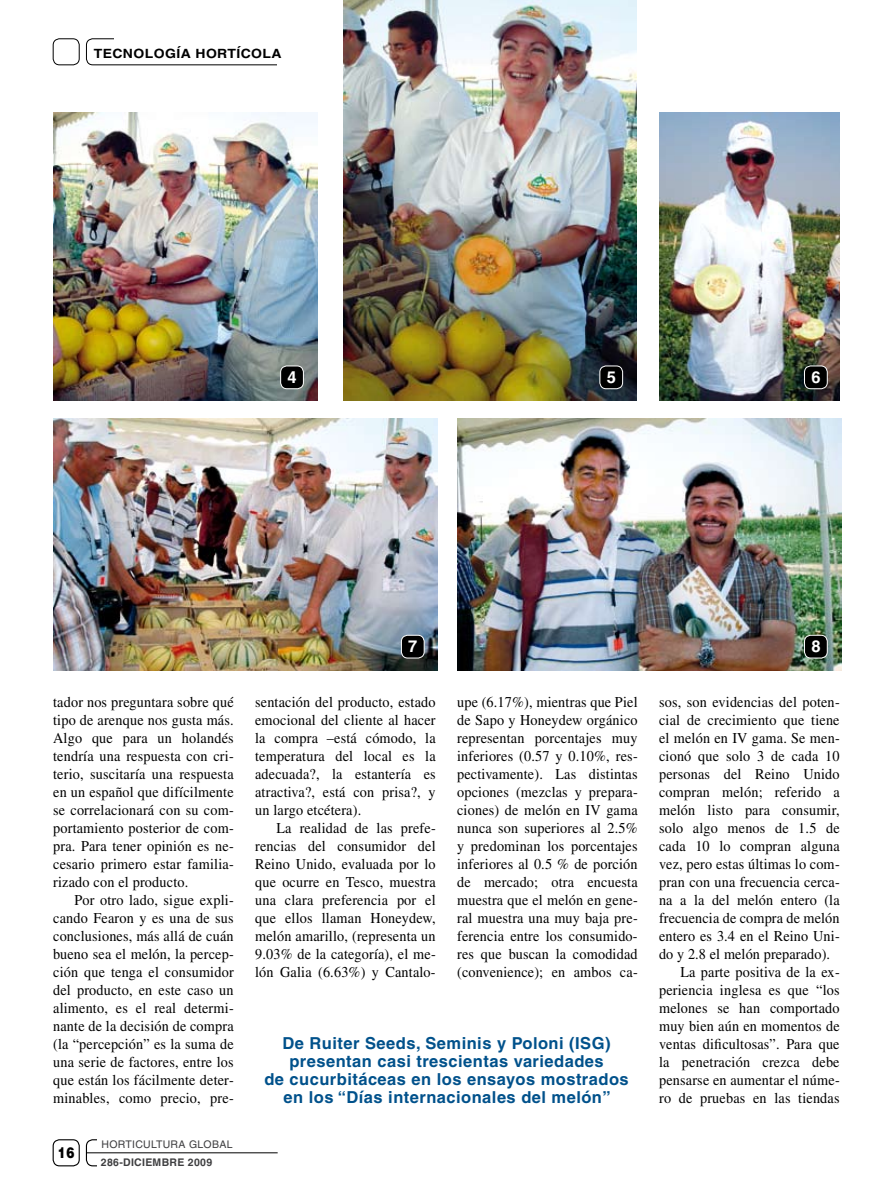
<style>
.page{position:relative;width:893px;height:1191px;background:#fff}
.page>*{position:absolute;margin:0;border:0;box-sizing:border-box;transform-origin:0 0}
.t1{font:700 16.5px/18px "Helvetica";letter-spacing:.03em;color:#00518b;text-align:center}
.t2{font:700 16.5px "Helvetica";color:#fff}
.t3{font:15px/18px "Times";letter-spacing:.01em;color:#000;text-align:justify;scale:.95 1}
.t4{font:900 15px "Helvetica";color:#000;scale:.8 1}
.t5{font:700 12.75px "Helvetica";letter-spacing:.03em;color:#000;scale:1.1 1}
.t6{font:10.5px "Helvetica";letter-spacing:.03em;color:#3e3e40}
.t7{font:700 10.5px "Helvetica";letter-spacing:.03em;color:#3e3e40}
</style>
<div class="page">
<div style="left:86px;top:38px;width:204px;height:27px;border:1px solid #000;border-radius:6px"></div>
<div style="left:278px;top:35px;width:13px;height:37px;background:#fff"></div>
<div style="left:114px;top:20px;width:171px;height:23px;background:#fff"></div>
<div style="left:53px;top:38px;width:27px;height:27px;border:1px solid #000;border-radius:6px"></div>
<div style="left:53px;top:1139px;width:27px;height:27px;border:1px solid #000;border-radius:6px"></div>
<div style="left:86px;top:1139px;width:27px;height:27px;border:1px solid #000;border-radius:6px"></div>
<div style="left:97px;top:1130px;width:25px;height:43px;background:#fff"></div>
<hr style="left:86px;top:1152px;width:192px;height:1px;background:#000">
<img style="left:53px;top:113px;width:265px;height:288px">
<div style="left:281px;top:366px;width:22px;height:23px;background:#000;border-radius:6px"></div>
<div style="left:280px;top:365px;width:24px;height:24px;border:1px solid #fff;border-radius:6px"></div>
<img style="left:53px;top:419px;width:384px;height:252px">
<div style="left:401px;top:635px;width:23px;height:23px;background:#000;border-radius:6px"></div>
<div style="left:401px;top:635px;width:24px;height:23px;border:1px solid #fff;border-radius:6px"></div>
<img style="left:343px;top:0;width:294px;height:401px">
<div style="left:600px;top:366px;width:23px;height:23px;background:#000;border-radius:6px"></div>
<div style="left:599px;top:365px;width:24px;height:24px;border:1px solid #fff;border-radius:6px"></div>
<img style="left:659px;top:113px;width:180px;height:288px">
<div style="left:804px;top:366px;width:23px;height:23px;background:#000;border-radius:6px"></div>
<div style="left:804px;top:365px;width:24px;height:24px;border:1px solid #fff;border-radius:6px"></div>
<img style="left:457px;top:419px;width:384px;height:252px">
<div style="left:804px;top:635px;width:23px;height:23px;background:#000;border-radius:6px"></div>
<div style="left:804px;top:635px;width:24px;height:23px;border:1px solid #fff;border-radius:6px"></div>
<p class="t5" style="left:94px;top:46px;width:172px">TECNOLOGÍA HORTÍCOLA</p>
<p class="t2" style="left:288px;top:367px;width:11px">4</p>
<p class="t2" style="left:408px;top:636px;width:11px">7</p>
<p class="t2" style="left:607px;top:367px;width:11px">5</p>
<p class="t2" style="left:811px;top:367px;width:11px">6</p>
<p class="t2" style="left:811px;top:636px;width:11px">8</p>
<p class="t3" style="left:53px;top:693px;width:192px">tador nos preguntara sobre qué</p>
<p class="t3" style="left:53px;top:711px;width:192px">tipo de arenque nos gusta más.</p>
<p class="t3" style="left:53px;top:729px;width:192px">Algo que para un holandés</p>
<p class="t3" style="left:53px;top:747px;width:192px">tendría una respuesta con cri-</p>
<p class="t3" style="left:53px;top:765px;width:192px">terio, suscitaría una respuesta</p>
<p class="t3" style="left:53px;top:783px;width:192px">en un español que difícilmente</p>
<p class="t3" style="left:53px;top:801px;width:192px">se correlacionará con su com-</p>
<p class="t3" style="left:53px;top:819px;width:192px">portamiento posterior de com-</p>
<p class="t3" style="left:53px;top:837px;width:192px">pra. Para tener opinión es ne-</p>
<p class="t3" style="left:53px;top:855px;width:192px">cesario primero estar familia-</p>
<p class="t3" style="left:53px;top:873px;width:144px">rizado con el producto.</p>
<p class="t3" style="left:74px;top:891px;width:169px">Por otro lado, sigue expli-</p>
<p class="t3" style="left:53px;top:909px;width:192px">cando Fearon y es una de sus</p>
<p class="t3" style="left:53px;top:927px;width:192px">conclusiones, más allá de cuán</p>
<p class="t3" style="left:53px;top:945px;width:192px">bueno sea el melón, la percep-</p>
<p class="t3" style="left:53px;top:963px;width:192px">ción que tenga el consumidor</p>
<p class="t3" style="left:53px;top:981px;width:192px">del producto, en este caso un</p>
<p class="t3" style="left:53px;top:999px;width:192px">alimento, es el real determi-</p>
<p class="t3" style="left:53px;top:1017px;width:192px">nante de la decisión de compra</p>
<p class="t3" style="left:53px;top:1035px;width:192px">(la “percepción” es la suma de</p>
<p class="t3" style="left:53px;top:1053px;width:192px">una serie de factores, entre los</p>
<p class="t3" style="left:53px;top:1071px;width:192px">que están los fácilmente deter-</p>
<p class="t3" style="left:53px;top:1089px;width:192px">minables, como precio, pre-</p>
<p class="t4" style="left:58px;top:1142px;width:22px">16</p>
<p class="t6" style="left:102px;top:1137px;width:133px">HORTICULTURA GLOBAL</p>
<p class="t7" style="left:101px;top:1156px;width:113px">286-DICIEMBRE 2009</p>
<p class="t3" style="left:457px;top:693px;width:192px">upe (6.17%), mientras que Piel de Sapo y Honeydew orgánico representan porcentajes muy inferiores (0.57 y 0.10%, res&shy;pectivamente). Las distintas opciones (mezclas y prepara&shy;ciones) de melón en IV gama nunca son superiores al 2.5% y predominan los porcentajes inferiores al 0.5 % de porción de mercado; otra encuesta muestra que el melón en gene&shy;ral muestra una muy baja pre&shy;ferencia entre los consumido&shy;res que buscan la comodidad (convenience); en ambos ca-</p>
<p class="t3" style="left:659px;top:693px;width:192px">sos, son evidencias del poten-</p>
<p class="t3" style="left:255px;top:693px;width:192px">sentación del producto, estado</p>
<p class="t3" style="left:255px;top:711px;width:192px">emocional del cliente al hacer</p>
<p class="t3" style="left:255px;top:729px;width:192px">la compra –está cómodo, la</p>
<p class="t3" style="left:255px;top:747px;width:192px">temperatura del local es la</p>
<p class="t3" style="left:255px;top:765px;width:192px">adecuada?, la estantería es</p>
<p class="t3" style="left:255px;top:783px;width:192px">atractiva?, está con prisa?, y</p>
<p class="t3" style="left:255px;top:801px;width:113px">un largo etcétera).</p>
<p class="t3" style="left:276px;top:819px;width:169px">La realidad de las prefe-</p>
<p class="t3" style="left:255px;top:837px;width:192px">rencias del consumidor del</p>
<p class="t3" style="left:255px;top:855px;width:192px">Reino Unido, evaluada por lo</p>
<p class="t3" style="left:255px;top:873px;width:192px">que ocurre en Tesco, muestra</p>
<p class="t3" style="left:255px;top:891px;width:192px">una clara preferencia por el</p>
<p class="t3" style="left:255px;top:909px;width:192px">que ellos llaman Honeydew,</p>
<p class="t3" style="left:255px;top:927px;width:192px">melón amarillo, (representa un</p>
<p class="t3" style="left:255px;top:945px;width:192px">9.03% de la categoría), el me-</p>
<p class="t3" style="left:255px;top:963px;width:192px">lón Galia (6.63%) y Cantalo-</p>
<p class="t3" style="left:659px;top:711px;width:192px">cial de crecimiento que tiene</p>
<p class="t3" style="left:659px;top:729px;width:192px">el melón en IV gama. Se men-</p>
<p class="t3" style="left:659px;top:747px;width:192px">cionó que solo 3 de cada 10</p>
<p class="t3" style="left:659px;top:765px;width:192px">personas del Reino Unido</p>
<p class="t3" style="left:659px;top:783px;width:192px">compran melón; referido a</p>
<p class="t3" style="left:659px;top:801px;width:192px">melón listo para consumir,</p>
<p class="t3" style="left:659px;top:819px;width:192px">solo algo menos de 1.5 de</p>
<p class="t3" style="left:659px;top:837px;width:192px">cada 10 lo compran alguna</p>
<p class="t3" style="left:659px;top:855px;width:192px">vez, pero estas últimas lo com-</p>
<p class="t3" style="left:659px;top:873px;width:192px">pran con una frecuencia cerca-</p>
<p class="t3" style="left:659px;top:891px;width:192px">na a la del melón entero (la</p>
<p class="t3" style="left:659px;top:909px;width:192px">frecuencia de compra de melón</p>
<p class="t3" style="left:659px;top:927px;width:192px">entero es 3.4 en el Reino Uni-</p>
<p class="t3" style="left:659px;top:945px;width:181px">do y 2.8 el melón preparado).</p>
<p class="t3" style="left:680px;top:963px;width:169px">La parte positiva de la ex-</p>
<p class="t3" style="left:659px;top:981px;width:192px">periencia inglesa es que “los</p>
<p class="t3" style="left:659px;top:999px;width:192px">melones se han comportado</p>
<p class="t3" style="left:659px;top:1017px;width:192px">muy bien aún en momentos de</p>
<p class="t3" style="left:659px;top:1035px;width:192px">ventas dificultosas”. Para que</p>
<p class="t3" style="left:659px;top:1053px;width:192px">la penetración crezca debe</p>
<p class="t3" style="left:659px;top:1071px;width:192px">pensarse en aumentar el núme-</p>
<p class="t3" style="left:659px;top:1089px;width:192px">ro de pruebas en las tiendas</p>
<p class="t1" style="left:264px;top:1034px;width:366px">De Ruiter Seeds, Seminis y Poloni (ISG) presentan casi trescientas variedades<br>de cucurbitáceas en los ensayos mostrados en los “Días internacionales del melón”</p>
</div>
